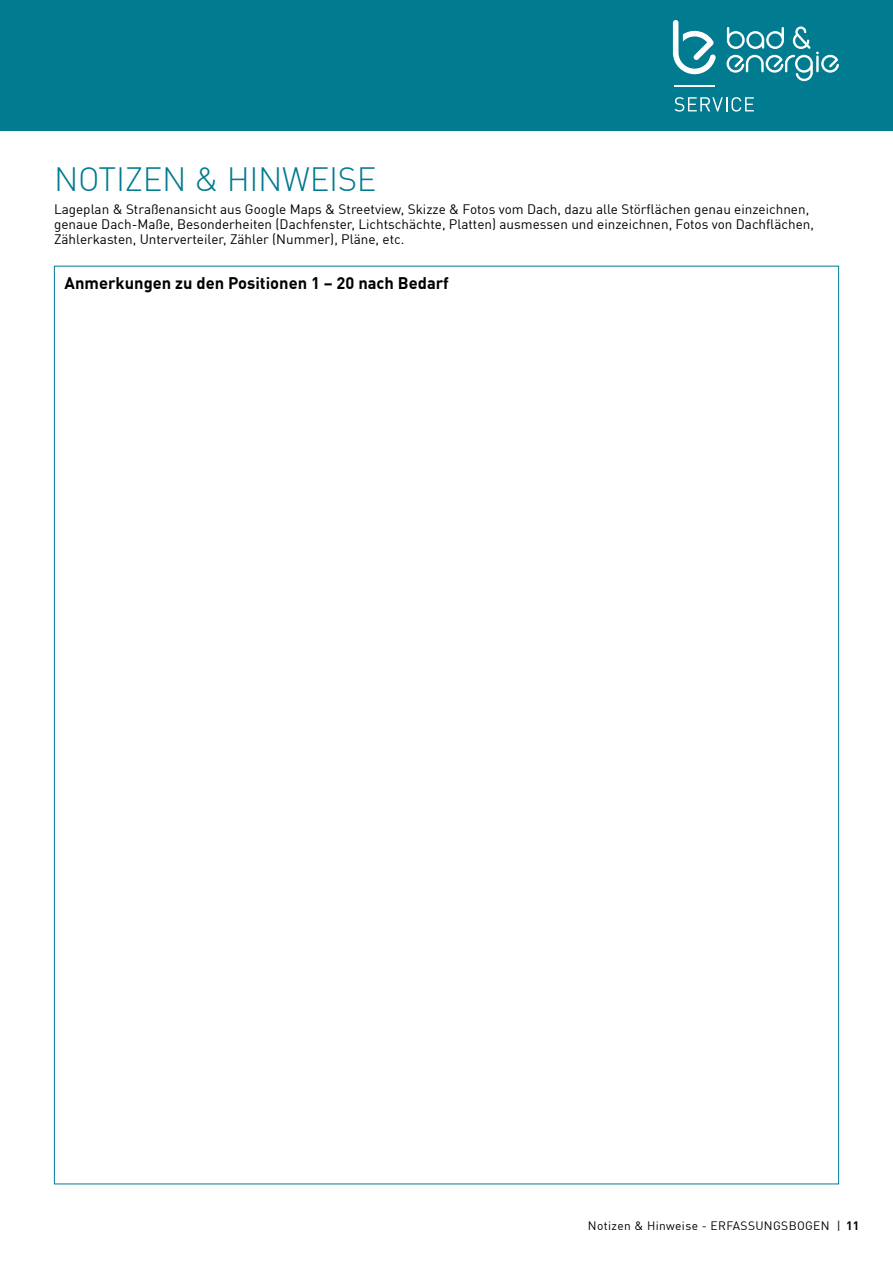
<style>
.page{position:relative;width:893px;height:1263px;background:#fff}
.page>*{position:absolute;margin:0;border:0;box-sizing:border-box;transform-origin:0 0}
.t1{font:300 33px "DIN Offc Pro";letter-spacing:-.01em;color:#007b8f}
.t2{font:700 16.5px "DIN Offc Pro";color:#000}
.t3{font:13.5px/15px "DIN Offc Pro";color:#000}
.t4{font:12px "DIN Offc Pro";letter-spacing:.03em;color:#000}
.s1{font-weight:700}
</style>
<div class="page">
<div style="left:0;top:0;width:893px;height:131px;background:#007b8f"></div>
<svg style="left:675px;top:97px;width:79px;height:15px"></svg>
<svg style="left:673px;top:20px;width:43px;height:54px"></svg>
<hr style="left:674px;top:85px;width:41px;height:1px;background:#fff">
<svg style="left:726px;top:26px;width:113px;height:55px"></svg>
<h1 class="t1" style="left:54px;top:154px;width:324px">NOTIZEN &amp; HINWEISE</h1>
<p class="t3" style="left:54px;top:201px;width:761px">Lageplan &amp; Straßenansicht aus Google Maps &amp; Streetview, Skizze &amp; Fotos vom Dach, dazu alle Störflächen genau einzeichnen, genaue Dach-Maße, Besonderheiten (Dachfenster, Lichtschächte, Platten) ausmessen und einzeichnen, Fotos von Dachflächen,<br>Zählerkasten, Unterverteiler, Zähler (Nummer), Pläne, etc.</p>
<p class="t2" style="left:65px;top:269px;width:386px">Anmerkungen zu den Positionen 1 – 20 nach Bedarf</p>
<p class="t4" style="left:588px;top:1216px;width:273px">Notizen &amp; Hinweise - ERFASSUNGSBOGEN | <span class="s1">11</span></p>
</div>
